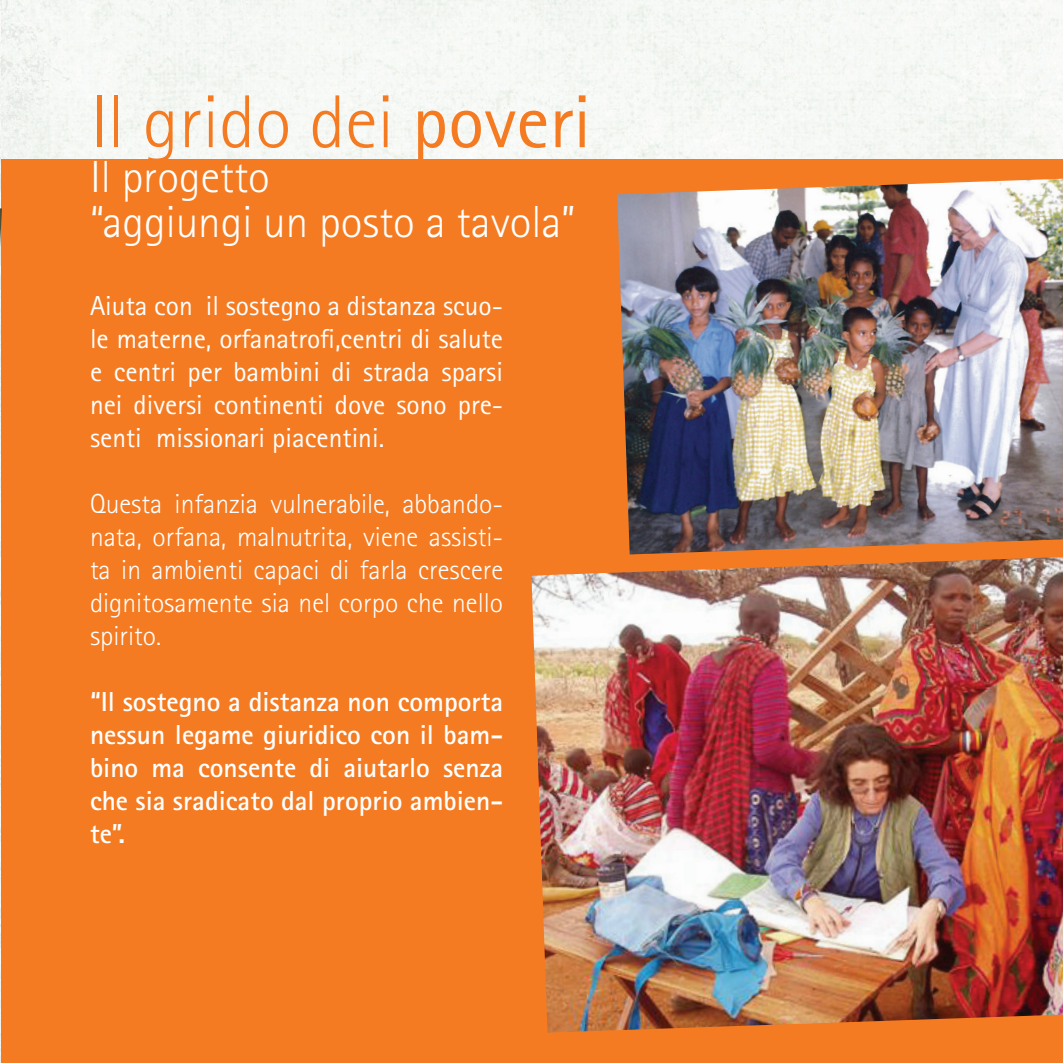
<style>
.page{position:relative;width:1063px;height:1063px;background:#fff}
.page>*{position:absolute;margin:0;border:0;box-sizing:border-box;transform-origin:0 0}
.t1{font:300 75px "Rotis Sans Serif";color:#f47b21}
.t2{font:300 45px/45px "Rotis Sans Serif";color:#fff}
.t3{font:27.5px/33px "Rotis Sans Serif";color:#fff;text-align:justify}
.t4{font:300 27.5px/33px "Rotis Sans Serif";color:#fff;text-align:justify}
.t5{font:700 27.5px/33px "Rotis Sans Serif";color:#fff;text-align:justify}
.s1{font-weight:400}
</style>
<div class="page">
<div style="left:0;top:0;width:1063px;height:159px;background:#f5f8f4"></div>
<div style="left:0;top:159px;width:1063px;height:904px;background:#f47b21"></div>
<img style="left:0;top:208px;width:2px;height:39px">
<img style="left:617px;top:179px;width:446px;height:375px">
<img style="left:531px;top:557px;width:532px;height:476px">
<h1 class="t1" style="left:90px;top:79px;width:503px">Il grido dei <span class="s1">poveri</span></h1>
<h2 class="t2" style="left:90px;top:155px;width:487px">Il progetto<br>“aggiungi un posto a tavola”</h2>
<p class="t3" style="left:90px;top:289px;width:415px">Aiuta con il sostegno a distanza scuo&shy;le materne, orfanatrofi,centri di salute e centri per bambini di strada sparsi nei diversi continenti dove sono pre&shy;senti missionari piacentini.</p>
<p class="t4" style="left:90px;top:487px;width:415px">Questa infanzia vulnerabile, abbando&shy;nata, orfana, malnutrita, viene assisti&shy;ta in ambienti capaci di farla crescere dignitosamente sia nel corpo che nello spirito.</p>
<p class="t5" style="left:90px;top:685px;width:415px">“Il sostegno a distanza non comporta nessun legame giuridico con il bam&shy;bino ma consente di aiutarlo senza che sia sradicato dal proprio ambien&shy;te”.</p>
</div>
